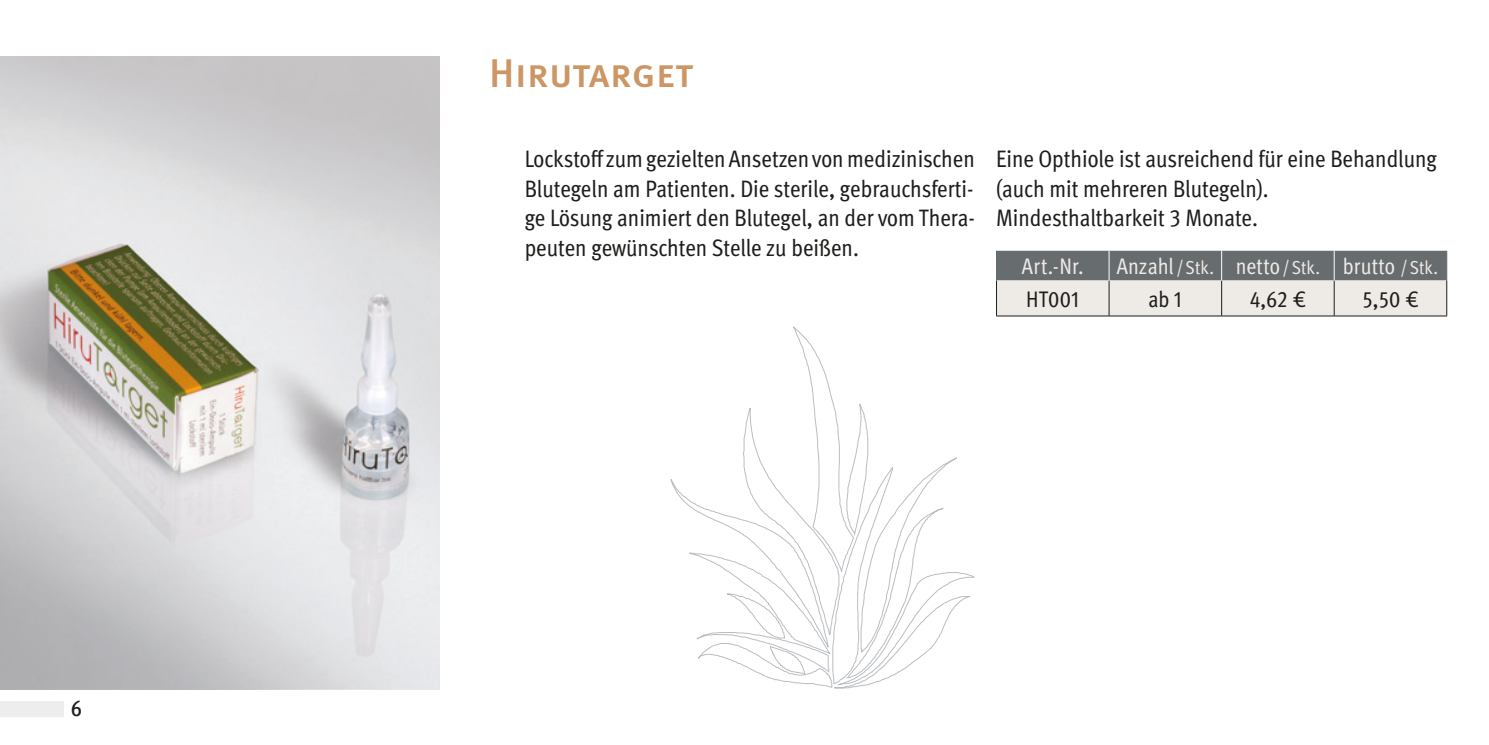
<style>
.page{position:relative;width:1489px;height:745px;background:#fff}
.page>*{position:absolute;margin:0;border:0;box-sizing:border-box;transform-origin:0 0}
.t1{font:500 40px "Meta Pro";letter-spacing:-.005em;color:#cc9665}
.t2{font:condensed 23.75px/29.8px "Meta Pro";color:#1d1d1b;text-align:justify}
.t3{font:condensed 22.5px "Meta Pro";color:#eeeae6}
.t4{font:condensed 22.5px "Meta Pro";letter-spacing:.005em;color:#1d1d1b}
.t5{font:500 condensed 22.5px "Meta Pro";color:#1d1d1b}
.s1{font-size:18.75px}
</style>
<div class="page">
<div style="left:0;top:701px;width:64px;height:15px;background:#ededed"></div>
<svg style="left:997px;top:250px;width:449px;height:65px;background:#b0b0b0"></svg>
<hr style="left:1333px;top:280px;width:1px;height:35px;background:#1d1d1b">
<hr style="left:1446px;top:280px;width:1px;height:35px;background:#1d1d1b">
<hr style="left:1446px;top:250px;width:1px;height:30px;background:#676c6f">
<hr style="left:1221px;top:280px;width:1px;height:35px;background:#1d1d1b">
<hr style="left:1221px;top:315px;width:112px;height:1px;background:#1d1d1b">
<hr style="left:1333px;top:315px;width:113px;height:1px;background:#1d1d1b">
<hr style="left:996px;top:280px;width:1px;height:35px;background:#1d1d1b">
<hr style="left:1108px;top:280px;width:1px;height:35px;background:#1d1d1b">
<hr style="left:1108px;top:315px;width:113px;height:1px;background:#1d1d1b">
<hr style="left:996px;top:250px;width:1px;height:30px;background:#676c6f">
<hr style="left:1108px;top:250px;width:1px;height:30px;background:#fff">
<hr style="left:996px;top:315px;width:112px;height:1px;background:#1d1d1b">
<hr style="left:1221px;top:250px;width:1px;height:30px;background:#fff">
<hr style="left:1333px;top:250px;width:1px;height:30px;background:#fff">
<svg style="left:670px;top:326px;width:305px;height:362px"></svg>
<img style="left:0;top:57px;width:439px;height:630px">
<p class="t5" style="left:71px;top:690px;width:13px">6</p>
<h1 class="t1" style="left:489px;top:42px;width:206px">Hirutarget</h1>
<p class="t2" style="left:524px;top:142px;width:452px">Lockstoff zum gezielten Ansetzen von medizinischen Blutegeln am Patienten. Die sterile, gebrauchsferti&shy;ge Lösung animiert den Blutegel, an der vom Thera&shy;peuten gewünschten Stelle zu beißen.</p>
<p class="t2" style="left:996px;top:142px;width:442px;text-align:left">Eine Opthiole ist ausreichend für eine Behandlung (auch mit mehreren Blutegeln).<br>Mindesthaltbarkeit 3 Monate.</p>
<p class="t3" style="left:1021px;top:249px;width:63px">Art.-Nr.</p>
<p class="t3" style="left:1116px;top:249px;width:323px">Anzahl<span class="s1">/Stk.</span> netto <span class="s1">/Stk.</span> brutto <span class="s1">/Stk.</span></p>
<p class="t4" style="left:1025px;top:282px;width:55px">HT001</p>
<p class="t4" style="left:1148px;top:282px;width:35px">ab 1</p>
<p class="t4" style="left:1249px;top:282px;width:58px">4,62 €</p>
<p class="t4" style="left:1361px;top:282px;width:58px">5,50 €</p>
</div>
